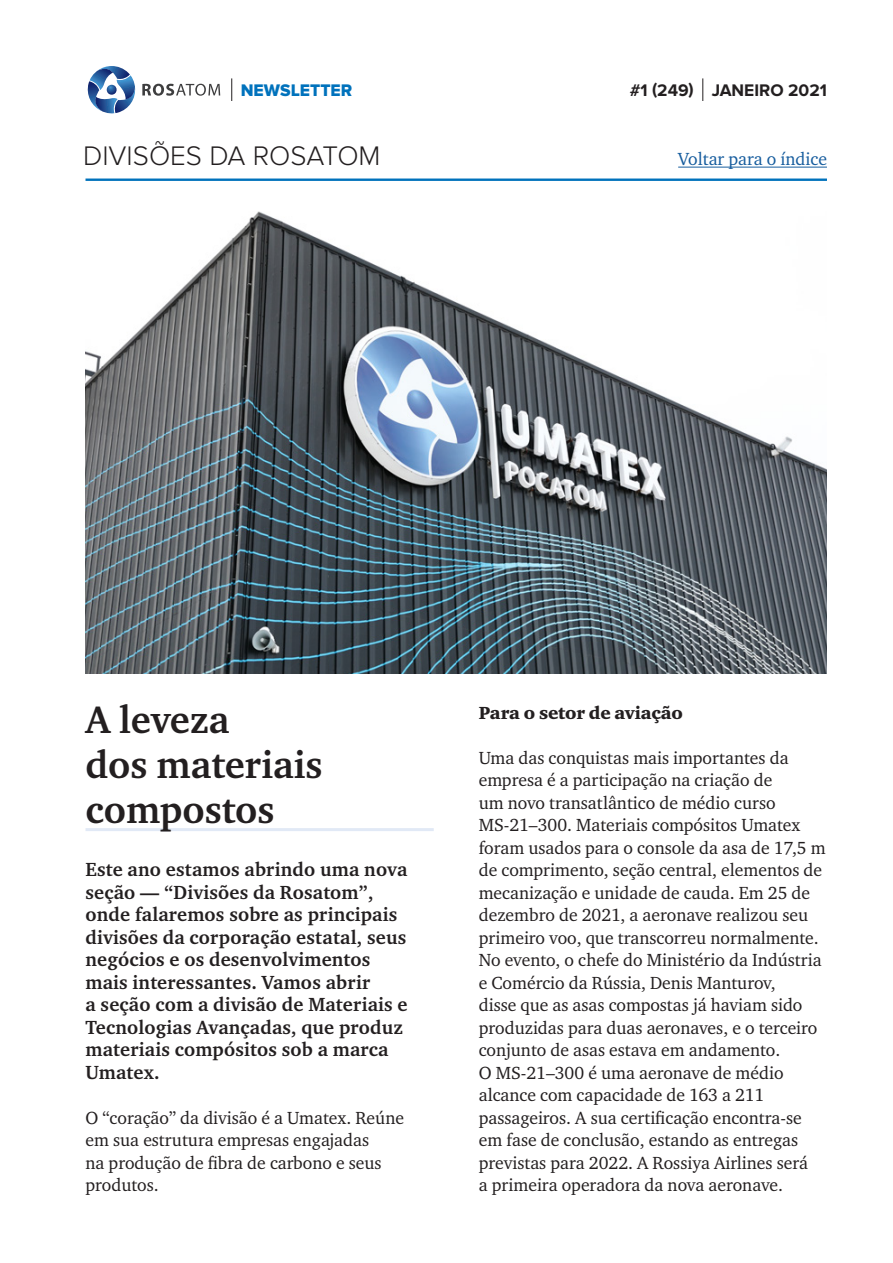
<style>
.page{position:relative;width:893px;height:1263px;background:#fff}
.page>*{position:absolute;margin:0;border:0;box-sizing:border-box;transform-origin:0 0}
.t1{font:700 39px/45px "Charter ITC";color:#231f20}
.t2{font:300 27.9px "Proxima Nova";color:#231f20}
.lead{font:700 19.5px/22.5px "Charter ITC";letter-spacing:.01em;color:#231f20}
.main_text{font:18px/22.5px "Charter ITC";color:#231f20}
.subtitle{font:18px "Charter Black ITC";letter-spacing:-.01em;color:#231f20}
.t3{font:18px "Charter ITC";color:#175d9e}
.t4{font:700 17.4px "Proxima Nova";color:#231f20}
.t5{font:17.4px "Proxima Nova Extrabld";color:#0072bc}
</style>
<div class="page">
<hr style="left:86px;top:179px;width:741px;height:2px;background:#0072bc">
<svg style="left:87px;top:66px;width:49px;height:48px"></svg>
<svg style="left:142px;top:84px;width:78px;height:12px"></svg>
<svg style="left:231px;top:78px;width:1px;height:23px"></svg>
<hr style="left:678px;top:167px;width:149px;height:1px;background:#175d9e">
<svg style="left:702px;top:78px;width:1px;height:23px"></svg>
<hr style="left:86px;top:828px;width:348px;height:3px;background:#e1e9f6">
<img style="left:86px;top:212px;width:741px;height:462px">
<p class="t5" style="left:241px;top:80px;width:113px">NEWSLETTER</p>
<h2 class="t2" style="left:83px;top:140px;width:299px">DIVISÕES DA ROSATOM</h2>
<p class="t4" style="left:630px;top:80px;width:199px">#1 (249) JANEIRO 2021</p>
<p class="t3" style="left:678px;top:148px;width:150px">Voltar para o índice</p>
<p class="t1" style="left:86px;top:697px;width:239px">A leveza<br>dos materiais compostos</p>
<p class="lead" style="left:86px;top:858px;width:324px">Este ano estamos abrindo uma nova seção — “Divisões da Rosatom”, onde falaremos sobre as principais divisões da corporação estatal, seus negócios e os desenvolvimentos mais interessantes. Vamos abrir<br>a seção com a divisão de Materiais e<br>Tecnologias Avançadas, que produz materiais compósitos sob a marca<br>Umatex.</p>
<p class="main_text" style="left:86px;top:1106px;width:320px">O “coração” da divisão é a Umatex. Reúne em sua estrutura empresas engajadas<br>na produção de fibra de carbono e seus produtos.</p>
<p class="subtitle" style="left:479px;top:701px;width:206px">Para o setor de aviação</p>
<p class="main_text" style="left:479px;top:746px;width:348px">Uma das conquistas mais importantes da empresa é a participação na criação de<br>um novo transatlântico de médio curso MS‑21–300. Materiais compósitos Umatex foram usados para o console da asa de 17,5 m de comprimento, seção central, elementos de mecanização e unidade de cauda. Em 25 de dezembro de 2021, a aeronave realizou seu primeiro voo, que transcorreu normalmente.<br>No evento, o chefe do Ministério da Indústria e Comércio da Rússia, Denis Manturov,<br>disse que as asas compostas já haviam sido produzidas para duas aeronaves, e o terceiro conjunto de asas estava em andamento.<br>O MS‑21–300 é uma aeronave de médio alcance com capacidade de 163 a 211 passageiros. A sua certificação encontra-se em fase de conclusão, estando as entregas previstas para 2022. A Rossiya Airlines será<br>a primeira operadora da nova aeronave.</p>
</div>
